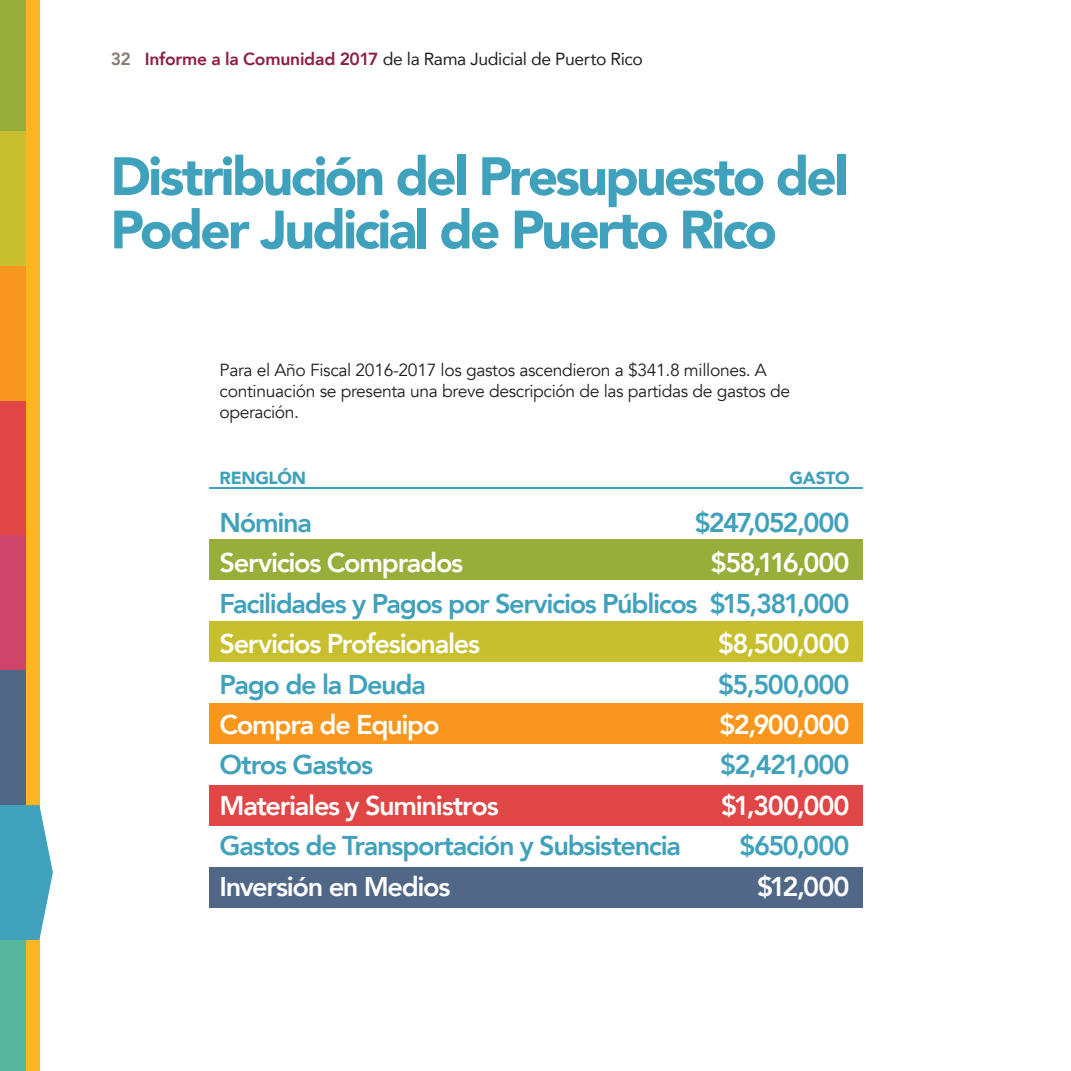
<style>
.page{position:relative;width:1071px;height:1071px;background:#fff}
.page>*{position:absolute;margin:0;border:0;box-sizing:border-box;transform-origin:0 0}
.t1{font:900 53.38px/53.4px "Avenir";letter-spacing:-.05em;color:#40a1bc}
.t2{font:800 27.12px "Avenir";letter-spacing:-.05em;color:#40a1bc}
.t3{font:800 27.12px "Avenir";letter-spacing:-.045em;color:#fff}
.t4{font:17.5px/21px "Avenir";letter-spacing:-.02em;color:#231f20}
.t5{font:17.5px "Avenir";letter-spacing:-.02em;color:#231f20}
.t6{font:900 17.5px "Avenir";letter-spacing:-.02em;color:#40a1bc}
.s1{font-weight:800;color:#867970}
.s2{font-weight:800;color:#8d1f41}
</style>
<div class="page">
<div style="left:209px;top:539px;width:653px;height:41px;background:#98ae3b"></div>
<hr style="left:209px;top:488px;width:653px;height:1px;background:#40a1bc">
<div style="left:209px;top:621px;width:653px;height:41px;background:#c7bf2e"></div>
<div style="left:209px;top:703px;width:653px;height:41px;background:#f8961d"></div>
<div style="left:209px;top:785px;width:653px;height:41px;background:#e14646"></div>
<div style="left:209px;top:867px;width:653px;height:41px;background:#506787"></div>
<div style="left:26px;top:0;width:13px;height:131px;background:#fdb522"></div>
<div style="left:26px;top:131px;width:13px;height:135px;background:#fdb522"></div>
<div style="left:26px;top:266px;width:13px;height:135px;background:#fdb522"></div>
<div style="left:26px;top:401px;width:13px;height:135px;background:#fdb522"></div>
<div style="left:26px;top:536px;width:13px;height:134px;background:#fdb522"></div>
<div style="left:26px;top:670px;width:13px;height:135px;background:#fdb522"></div>
<div style="left:26px;top:940px;width:13px;height:131px;background:#fdb522"></div>
<div style="left:0;top:0;width:26px;height:131px;background:#98ae3b"></div>
<div style="left:0;top:131px;width:26px;height:135px;background:#c7bf2e"></div>
<div style="left:0;top:266px;width:26px;height:135px;background:#f8961d"></div>
<div style="left:0;top:401px;width:26px;height:135px;background:#e14646"></div>
<div style="left:0;top:536px;width:26px;height:134px;background:#cf4569"></div>
<div style="left:0;top:670px;width:26px;height:135px;background:#506787"></div>
<div style="left:0;top:940px;width:26px;height:131px;background:#57b79c"></div>
<svg style="left:0;top:805px;width:53px;height:135px;background:#58adc4"></svg>
<p class="t5" style="left:111px;top:45px;width:534px"><span class="s1">32</span> <span class="s2">Informe a la Comunidad 2017</span> de la Rama Judicial de Puerto Rico</p>
<h1 class="t1" style="left:110px;top:148px;width:739px">Distribución del Presupuesto del<br>Poder Judicial de Puerto Rico</h1>
<p class="t4" style="left:220px;top:360px;width:572px">Para el Año Fiscal 2016-2017 los gastos ascendieron a $341.8 millones. A continuación se presenta una breve descripción de las partidas de gastos de operación.</p>
<p class="t6" style="left:220px;top:463px;width:88px">RENGLÓN</p>
<p class="t6" style="left:790px;top:463px;width:62px">GASTO</p>
<p class="t2" style="left:220px;top:501px;width:94px">Nómina</p>
<p class="t2" style="left:695px;top:501px;width:156px">$247,052,000</p>
<p class="t3" style="left:220px;top:542px;width:245px">Servicios Comprados</p>
<p class="t3" style="left:711px;top:542px;width:140px">$58,116,000</p>
<p class="t2" style="left:220px;top:582px;width:632px">Facilidades y Pagos por Servicios Públicos $15,381,000</p>
<p class="t3" style="left:220px;top:623px;width:262px">Servicios Profesionales</p>
<p class="t3" style="left:718px;top:623px;width:133px">$8,500,000</p>
<p class="t2" style="left:220px;top:663px;width:208px">Pago de la Deuda</p>
<p class="t2" style="left:718px;top:663px;width:133px">$5,500,000</p>
<p class="t3" style="left:220px;top:703px;width:221px">Compra de Equipo</p>
<p class="t3" style="left:720px;top:703px;width:131px">$2,900,000</p>
<p class="t2" style="left:220px;top:744px;width:155px">Otros Gastos</p>
<p class="t2" style="left:720px;top:744px;width:131px">$2,421,000</p>
<p class="t3" style="left:220px;top:784px;width:281px">Materiales y Suministros</p>
<p class="t3" style="left:721px;top:784px;width:130px">$1,300,000</p>
<p class="t2" style="left:220px;top:825px;width:463px">Gastos de Transportación y Subsistencia</p>
<p class="t2" style="left:739px;top:825px;width:112px">$650,000</p>
<p class="t3" style="left:220px;top:865px;width:232px">Inversión en Medios</p>
<p class="t3" style="left:757px;top:865px;width:94px">$12,000</p>
</div>
